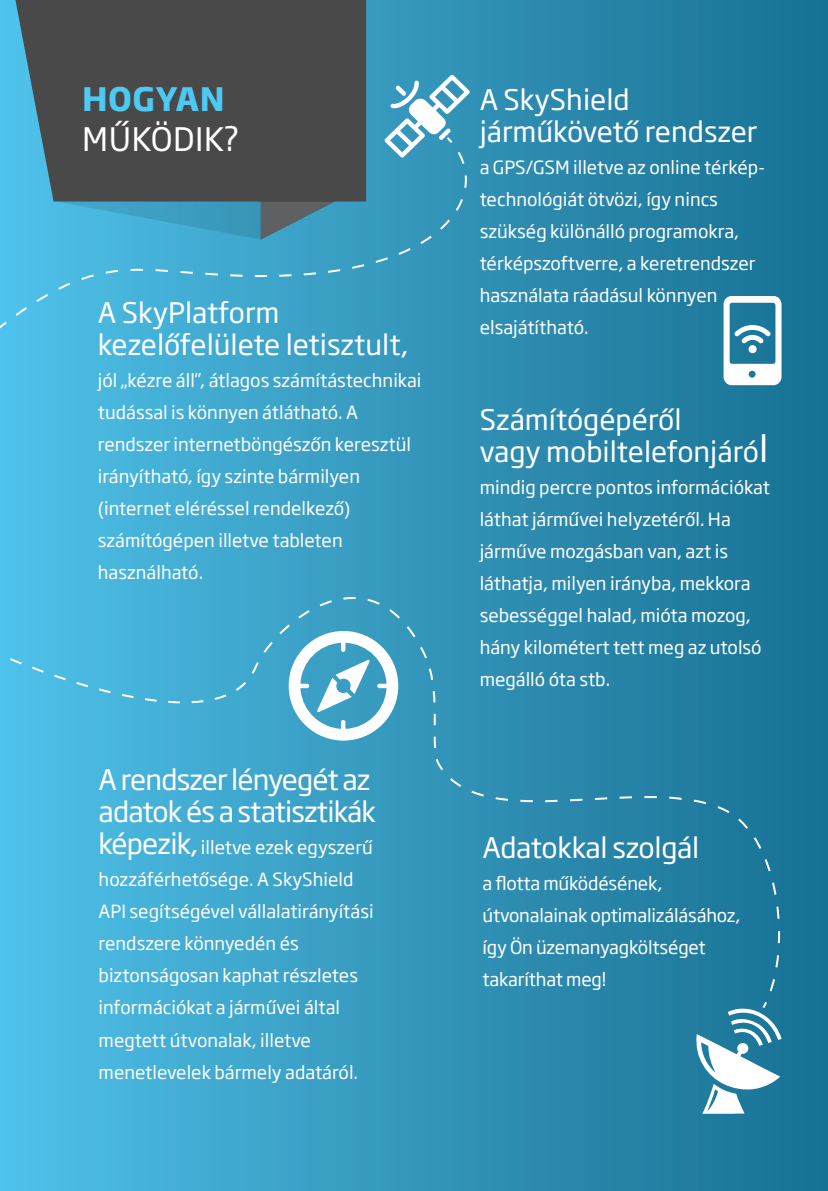
<style>
.page{position:relative;width:828px;height:1191px;background:#fff}
.page>*{position:absolute;margin:0;border:0;box-sizing:border-box;transform-origin:0 0}
.t1{font:32px "Soho Gothic Pro";letter-spacing:.015em;color:#fff}
.t2{font:700 32px "Soho Gothic Pro";letter-spacing:.015em;color:#4dc9f4}
.t3{font:28px/32px "Soho Gothic Pro";letter-spacing:-.005em;color:#fff}
.t4{font:28px/32px "Soho Gothic Pro";letter-spacing:-.03em;color:#fff}
.t5{font:18px/32px "Soho Gothic Pro";color:#fff}
.s1{font-size:28px}
.s2{font-size:36px}
</style>
<div class="page">
<div style="left:0;top:0;width:828px;height:1191px;background:linear-gradient(to right,#50c0e9,#176f91)"></div>
<div style="left:15px;top:0;width:351px;height:75px;background:#494949"></div>
<svg style="left:262px;top:560px;width:159px;height:84px;background:#45a3c6"></svg>
<div style="left:769px;top:816px;width:20px;height:183px;background:#1a7699"></div>
<svg style="left:0;top:644px;width:769px;height:366px;background:#399cc1"></svg>
<svg style="left:0;top:135px;width:454px;height:251px;background:#41abd2"></svg>
<svg style="left:694px;top:1008px;width:87px;height:105px"></svg>
<svg style="left:723px;top:296px;width:58px;height:89px"></svg>
<svg style="left:13px;top:75px;width:477px;height:243px;background:#45849c"></svg>
<h1 class="t2" style="left:82px;top:73px;width:144px">HOGYAN</h1>
<h1 class="t1" style="left:82px;top:114px;width:159px">Működi k?</h1>
<h2 class="t3" style="left:98px;top:295px;width:312px">A SkyPlatform kezelőfelülete letisztult,</h2>
<p class="t5" style="left:98px;top:363px;width:325px">jól „kézre áll”, átlagos számítástechnikai tudással is könnyen átlátható. A rendszer internetböngészőn keresztül irányítható, így szinte bármilyen (internet eléréssel rendelkező) számítógépen illetve tableten használható.</p>
<h2 class="t4" style="left:99px;top:762px;width:279px">A rendszer lényegét az adatok és a statisztikák</h2>
<p class="t5" style="left:99px;top:830px;width:276px"><span class="s1">képezik,</span> illetve ezek egyszerű hozzáférhetősége. A SkyShield<br>API segítségével vállalatirányítási rendszere könnyedén és biztonságosan kaphat részletes információkat a járművei által megtett útvonalak, illetve menetlevelek bármely adatáról.</p>
<h2 class="t3" style="left:480px;top:82px;width:279px">A SkyShield járműkövető rendszer</h2>
<p class="t5" style="left:480px;top:150px;width:287px">a GPS/GSM illetve az online térkép&shy;technológiát ötvözi, így nincs szükség különálló programokra, térképszoftverre, a keretrendszer használata ráadásul könnyen elsajátítható.</p>
<h2 class="t3" style="left:480px;top:402px;width:290px">Számítógépéről<br>vagy mobiltelefonjáró<span class="s2">l</span></h2>
<p class="t5" style="left:480px;top:470px;width:292px">mindig percre pontos információkat láthat járművei helyzetéről. Ha járműve mozgásban van, azt is láthatja, milyen irányba, mekkora sebességgel halad, mióta mozog, hány kilométert tett meg az utolsó megálló óta stb.</p>
<h2 class="t3" style="left:482px;top:830px;width:218px">Adatokkal szolgál</h2>
<p class="t5" style="left:482px;top:866px;width:259px">a flotta működésének, útvonalainak optimalizálásához, így Ön üzemanyagköltséget takaríthat meg!</p>
</div>
